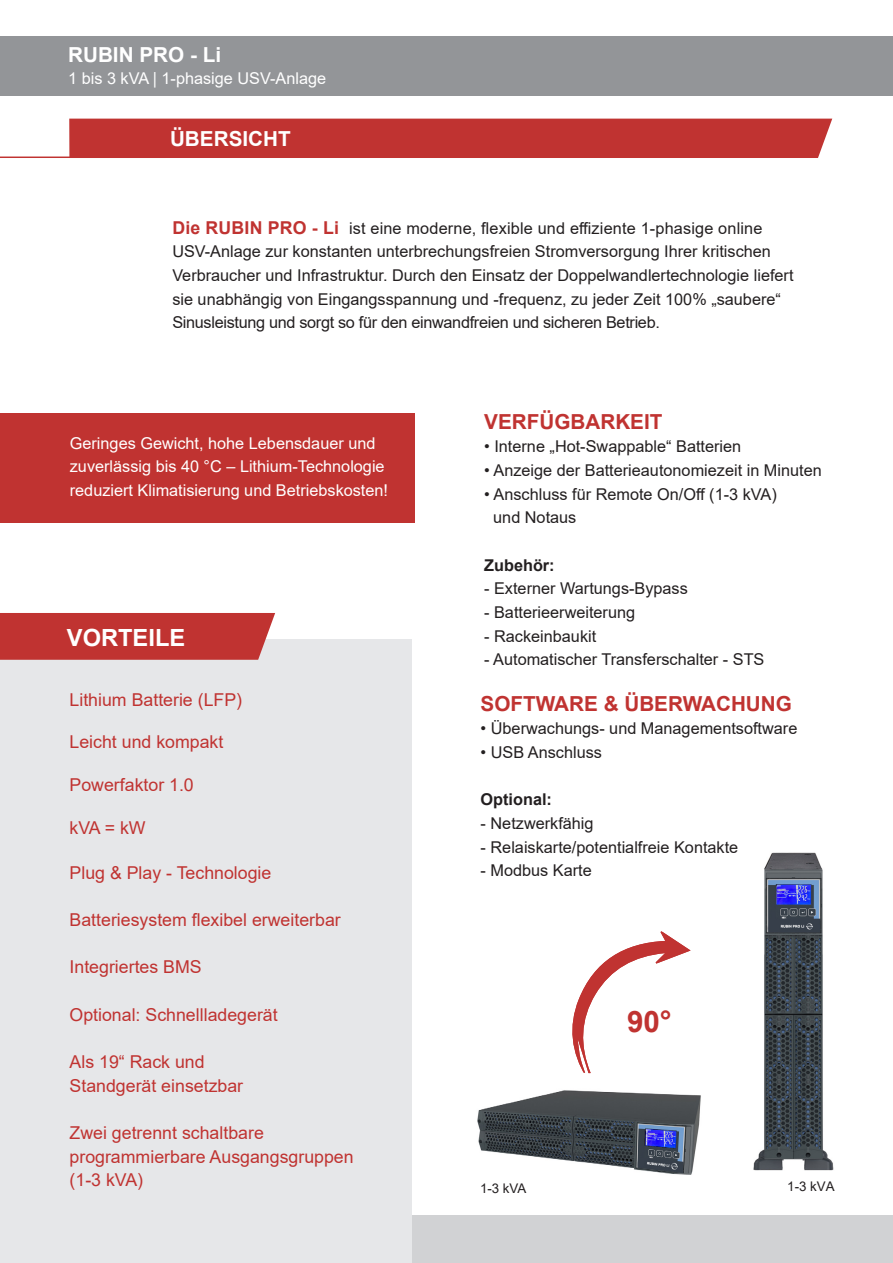
<style>
.page{position:relative;width:893px;height:1263px;background:#fff}
.page>*{position:absolute;margin:0;border:0;box-sizing:border-box;transform-origin:0 0}
.t1{font:700 29.55px "Arial";color:#c03331}
.t2{font:700 23.7px "Arial";color:#fff}
.t3{font:700 20.7px "Arial";color:#c03331}
.t4{font:700 20.7px "Arial";color:#fff}
.t5{font:17.7px/23.7px "Arial";color:#c03331}
.t6{font:16.2px/23.7px "Arial";color:#231f20}
.t7{font:16.2px/23.7px "Arial";color:#fff}
.t8{font:700 16.2px "Arial";color:#231f20}
.t9{font:13.35px "Arial";color:#231f20}
.s1{font-weight:700;font-size:17.7px;color:#c03331}
</style>
<div class="page">
<div style="left:0;top:1216px;width:893px;height:47px;background:#d1d2d4"></div>
<hr style="left:0;top:157px;width:166px;height:1px;background:#c03331">
<div style="left:69px;top:119px;width:763px;height:39px;background:#c03331"></div>
<div style="left:0;top:36px;width:893px;height:59px;background:#939598"></div>
<div style="left:0;top:640px;width:412px;height:623px;background:#e6e7e9"></div>
<div style="left:0;top:613px;width:275px;height:47px;background:#c03331"></div>
<svg style="left:572px;top:931px;width:119px;height:143px"></svg>
<img style="left:753px;top:852px;width:81px;height:319px">
<img style="left:477px;top:1090px;width:224px;height:85px">
<div style="left:0;top:413px;width:414px;height:109px;background:#c03331"></div>
<p class="t4" style="left:68px;top:40px;width:154px">RUBIN PRO - Li</p>
<p class="t7" style="left:68px;top:66px;width:260px">1 bis 3 kVA | 1-phasige USV-Anlage</p>
<p class="t4" style="left:170px;top:124px;width:122px">ÜBERSICHT</p>
<p class="t6" style="left:172px;top:216px;width:623px"><span class="s1">Die RUBIN PRO - Li</span> ist eine moderne, flexible und effiziente 1-phasige online USV-Anlage zur konstanten unterbrechungsfreien Stromversorgung Ihrer kritischen Verbraucher und Infrastruktur. Durch den Einsatz der Doppelwandlertechnologie liefert sie unabhängig von Eingangsspannung und -frequenz, zu jeder Zeit 100% „saubere“ Sinusleistung und sorgt so für den einwandfreien und sicheren Betrieb.</p>
<p class="t7" style="left:70px;top:431px;width:320px">Geringes Gewicht, hohe Lebensdauer und zuverlässig bis 40 °C – Lithium-Technologie reduziert Klimatisierung und Betriebskosten!</p>
<p class="t2" style="left:67px;top:621px;width:120px">VORTEILE</p>
<p class="t5" style="left:70px;top:687px;width:174px">Lithium Batterie (LFP)</p>
<p class="t5" style="left:70px;top:730px;width:155px">Leicht und kompakt</p>
<p class="t5" style="left:70px;top:773px;width:126px">Powerfaktor 1.0</p>
<p class="t5" style="left:70px;top:815px;width:78px">kVA = kW</p>
<p class="t5" style="left:70px;top:860px;width:203px">Plug &amp; Play - Technologie</p>
<p class="t5" style="left:70px;top:908px;width:273px">Batteriesystem flexibel erweiterbar</p>
<p class="t5" style="left:70px;top:955px;width:134px">Integriertes BMS</p>
<p class="t5" style="left:70px;top:1002px;width:210px">Optional: Schnellladegerät</p>
<p class="t5" style="left:70px;top:1050px;width:175px">Als 19“ Rack und<br>Standgerät einsetzbar</p>
<p class="t5" style="left:70px;top:1121px;width:286px">Zwei getrennt schaltbare programmierbare Ausgangsgruppen (1-3 kVA)</p>
<p class="t3" style="left:484px;top:407px;width:180px">VERFÜGBARKEIT</p>
<p class="t6" style="left:484px;top:435px;width:259px">• Interne „Hot-Swappable“ Batterien</p>
<p class="t6" style="left:484px;top:458px;width:339px">• Anzeige der Batterieautonomiezeit in Minuten</p>
<p class="t6" style="left:493px;top:482px;width:285px;text-indent:-9px">• Anschluss für Remote On/Off (1-3 kVA) und Notaus</p>
<p class="t8" style="left:484px;top:553px;width:72px">Zubehör:</p>
<p class="t6" style="left:484px;top:577px;width:205px">- Externer Wartungs-Bypass</p>
<p class="t6" style="left:484px;top:600px;width:152px">- Batterieerweiterung</p>
<p class="t6" style="left:484px;top:624px;width:114px">- Rackeinbaukit</p>
<p class="t6" style="left:484px;top:648px;width:282px">- Automatischer Transferschalter - STS</p>
<p class="t3" style="left:481px;top:689px;width:313px">SOFTWARE &amp; ÜBERWACHUNG</p>
<p class="t6" style="left:481px;top:717px;width:318px">• Überwachungs- und Managementsoftware</p>
<p class="t6" style="left:481px;top:740px;width:123px">• USB Anschluss</p>
<p class="t8" style="left:481px;top:788px;width:73px">Optional:</p>
<p class="t6" style="left:481px;top:811px;width:114px">- Netzwerkfähig</p>
<p class="t6" style="left:481px;top:835px;width:259px">- Relaiskarte/potentialfreie Kontakte</p>
<p class="t6" style="left:481px;top:859px;width:113px">- Modbus Karte</p>
<p class="t1" style="left:627px;top:1001px;width:46px">90°</p>
<p class="t9" style="left:480px;top:1179px;width:48px">1-3 kVA</p>
<p class="t9" style="left:787px;top:1177px;width:49px">1-3 kVA</p>
</div>
